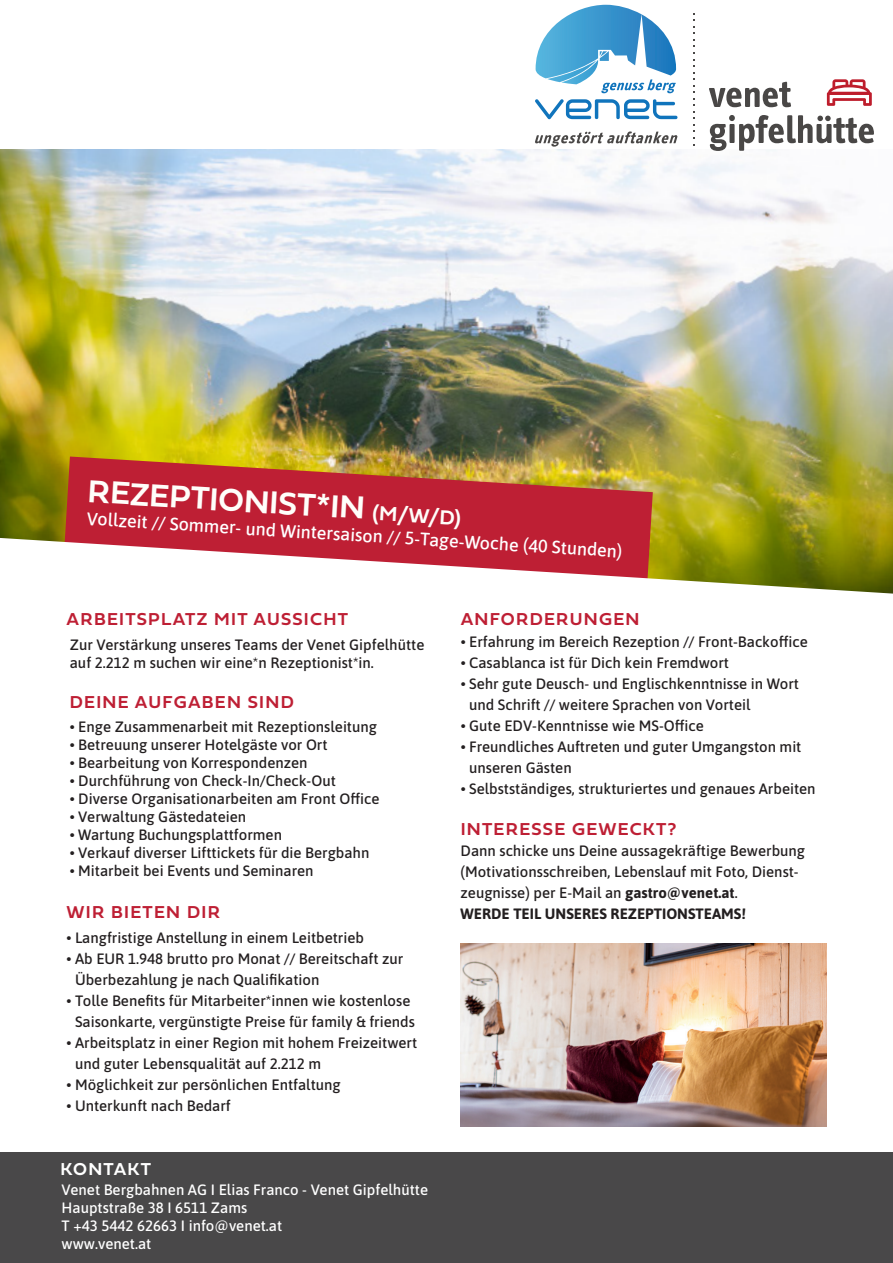
<style>
.page{position:relative;width:893px;height:1263px;background:#fff}
.page>*{position:absolute;margin:0;border:0;box-sizing:border-box;transform-origin:0 0}
.t1{font:33px "Fieldwork Geo Demibold";color:#fffefa}
.t2{font:21px "Fieldwork Geo Demibold";color:#fffefa}
.t3{font:18px "Fieldwork Geo Demibold";letter-spacing:.07em;color:#be1f34}
.t4{font:500 18px "Asap";color:#fff}
.t5{font:18px "Fieldwork Geo Demibold";letter-spacing:.07em;color:#fff}
.Absatzformat_2{font:500 15px/21px "Asap";color:#231f20}
.t6{font:500 15px "Asap";color:#fff}
.Absatzformat_2-2{font:700 15px "Asap";color:#231f20}
.s1{font-weight:700}
</style>
<div class="page">
<div style="left:0;top:1152px;width:893px;height:111px;background:#494849"></div>
<img style="left:0;top:150px;width:893px;height:388px">
<img style="left:63px;top:456px;width:590px;height:82px">
<svg style="left:2px;top:538px;width:891px;height:589px"></svg>
<img style="left:461px;top:944px;width:365px;height:183px">
<svg style="left:827px;top:79px;width:45px;height:27px"></svg>
<svg style="left:709px;top:82px;width:82px;height:25px"></svg>
<svg style="left:710px;top:115px;width:164px;height:36px"></svg>
<svg style="left:693px;top:13px;width:2px;height:132px"></svg>
<svg style="left:535px;top:99px;width:142px;height:20px"></svg>
<svg style="left:535px;top:131px;width:143px;height:16px"></svg>
<svg style="left:536px;top:5px;width:140px;height:88px"></svg>
<p class="t1" style="left:90px;top:464px;width:279px;rotate:4deg">REZEPTIONIST*IN</p>
<p class="t2" style="left:374px;top:496px;width:90px;rotate:4deg">(M/W/D)</p>
<p class="t4" style="left:88px;top:504px;width:538px;rotate:4deg">Vollzeit // Sommer- und Wintersaison // 5-Tage-Woche (40 Stunden)</p>
<p class="t3" style="left:67px;top:605px;width:283px">ARBEITSPLATZ MIT AUSSICHT</p>
<p class="Absatzformat_2" style="left:70px;top:635px;width:356px;line-height:18px">Zur Verstärkung unseres Teams der Venet Gipfelhütte auf 2.212 m suchen wir eine*n Rezeptionist*in.</p>
<p class="t3" style="left:70px;top:688px;width:226px">DEINE AUFGABEN SIND</p>
<p class="Absatzformat_2" style="left:70px;top:715px;width:309px">• Enge Zusammenarbeit mit Rezeptionsleitung</p>
<p class="Absatzformat_2" style="left:70px;top:733px;width:259px">• Betreuung unserer Hotelgäste vor Ort</p>
<p class="Absatzformat_2" style="left:70px;top:751px;width:239px">• Bearbeitung von Korrespondenzen</p>
<p class="Absatzformat_2" style="left:70px;top:769px;width:268px">• Durchführung von Check-In/Check-Out</p>
<p class="Absatzformat_2" style="left:70px;top:787px;width:311px">• Diverse Organisationarbeiten am Front Office</p>
<p class="Absatzformat_2" style="left:70px;top:805px;width:178px">• Verwaltung Gästedateien</p>
<p class="Absatzformat_2" style="left:70px;top:823px;width:214px">• Wartung Buchungsplattformen</p>
<p class="Absatzformat_2" style="left:70px;top:841px;width:301px">• Verkauf diverser Lifttickets für die Bergbahn</p>
<p class="Absatzformat_2" style="left:70px;top:859px;width:245px">• Mitarbeit bei Events und Seminaren</p>
<p class="t3" style="left:67px;top:897px;width:155px">WIR BIETEN DIR</p>
<p class="Absatzformat_2" style="left:67px;top:926px;width:299px">• Langfristige Anstellung in einem Leitbetrieb</p>
<p class="Absatzformat_2" style="left:75px;top:947px;width:330px;text-indent:-9px">• Ab EUR 1.948 brutto pro Monat // Bereitschaft zur<br>Überbezahlung je nach Qualifikation</p>
<p class="Absatzformat_2" style="left:67px;top:989px;width:350px;text-align:center">• Tolle Benefits für Mitarbeiter*innen wie kostenlose<br>Saisonkarte, vergünstigte Preise für family &amp; friends</p>
<p class="Absatzformat_2" style="left:75px;top:1031px;width:344px;text-indent:-9px">• Arbeitsplatz in einer Region mit hohem Freizeitwert und guter Lebensqualität auf 2.212 m</p>
<p class="Absatzformat_2" style="left:67px;top:1073px;width:276px">• Möglichkeit zur persönlichen Entfaltung</p>
<p class="Absatzformat_2" style="left:67px;top:1094px;width:166px">• Unterkunft nach Bedarf</p>
<p class="t5" style="left:60px;top:1155px;width:92px">KONTAKT</p>
<p class="t6" style="left:62px;top:1179px;width:368px">Venet Bergbahnen AG I Elias Franco - Venet Gipfelhütte</p>
<p class="t6" style="left:62px;top:1197px;width:187px">Hauptstraße 38 I 6511 Zams</p>
<p class="t6" style="left:62px;top:1215px;width:222px">T +43 5442 62663 I info@venet.at</p>
<p class="t6" style="left:62px;top:1233px;width:91px">www.venet.at</p>
<p class="t3" style="left:461px;top:605px;width:180px">ANFORDERUNGEN</p>
<p class="Absatzformat_2" style="left:461px;top:630px;width:349px">• Erfahrung im Bereich Rezeption // Front-Backoffice</p>
<p class="Absatzformat_2" style="left:461px;top:651px;width:270px">• Casablanca ist für Dich kein Fremdwort</p>
<p class="Absatzformat_2" style="left:469px;top:672px;width:331px;text-indent:-9px">• Sehr gute Deusch- und Englischkenntnisse in Wort und Schrift // weitere Sprachen von Vorteil</p>
<p class="Absatzformat_2" style="left:461px;top:714px;width:245px">• Gute EDV-Kenntnisse wie MS-Office</p>
<p class="Absatzformat_2" style="left:469px;top:735px;width:334px;text-indent:-9px">• Freundliches Auftreten und guter Umgangston mit unseren Gästen</p>
<p class="Absatzformat_2" style="left:461px;top:777px;width:356px">• Selbstständiges, strukturiertes und genaues Arbeiten</p>
<p class="t3" style="left:461px;top:814px;width:217px">INTERESSE GEWECKT?</p>
<p class="Absatzformat_2" style="left:461px;top:840px;width:346px">Dann schicke uns Deine aussagekräftige Bewerbung (Motivationsschreiben, Lebenslauf mit Foto, Dienst&shy;zeugnisse) per E-Mail an <span class="s1">gastro@venet.at</span>.</p>
<p class="Absatzformat_2-2" style="left:461px;top:903px;width:287px">WERDE TEIL UNSERES REZEPTIONSTEAMS!</p>
</div>
